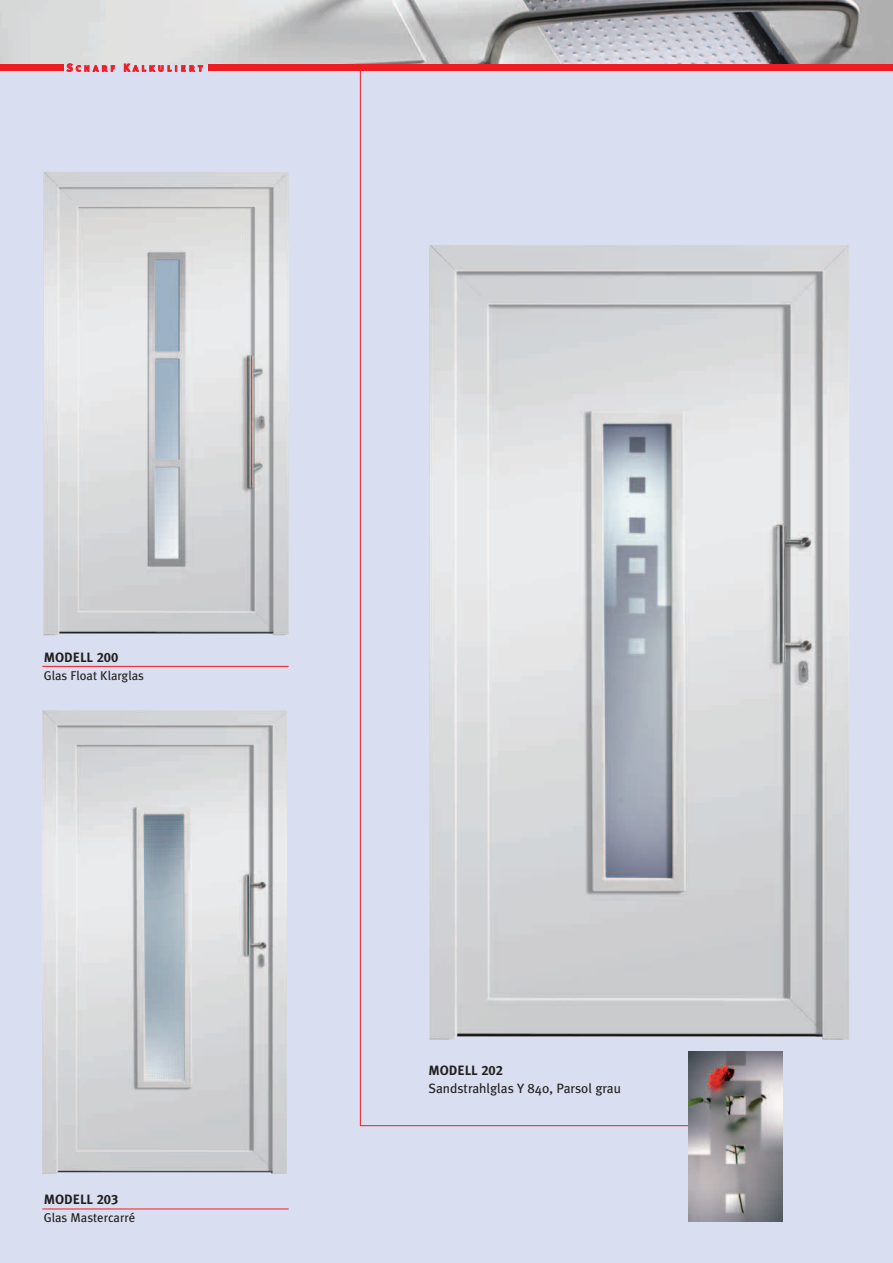
<style>
.page{position:relative;width:893px;height:1263px;background:#d9dff0}
.page>*{position:absolute;margin:0;border:0;box-sizing:border-box;transform-origin:0 0}
.t1{font:13.5px "Meta Plus";color:#231f20}
.t2{font:13.5px "Meta Plus Bold Caps";color:#231f20}
.t3{font:12.75px "Meta Plus";color:#231f20}
.t4{font:10.5px "Meta Plus Bold Caps";letter-spacing:.285em;color:#ee1d23}
</style>
<div class="page">
<img style="left:0;top:0;width:893px;height:64px">
<img style="left:711px;top:245px;width:138px;height:794px">
<hr style="left:42px;top:666px;width:247px;height:1px;background:#ee1d23">
<hr style="left:42px;top:1208px;width:247px;height:1px;background:#ee1d23">
<svg style="left:360px;top:71px;width:351px;height:1055px"></svg>
<img style="left:44px;top:171px;width:245px;height:464px">
<img style="left:42px;top:710px;width:245px;height:464px">
<img style="left:688px;top:1051px;width:94px;height:170px">
<div style="left:208px;top:64px;width:685px;height:7px;background:#ee1d23"></div>
<div style="left:0;top:64px;width:64px;height:7px;background:#ee1d23"></div>
<p class="t4" style="left:67px;top:62px;width:137px">Scharf Kalkuliert</p>
<p class="t2" style="left:44px;top:649px;width:76px">MODELL 200</p>
<p class="t3" style="left:44px;top:670px;width:102px">Glas Float Klarglas</p>
<p class="t2" style="left:44px;top:1192px;width:76px">MODELL 203</p>
<p class="t3" style="left:44px;top:1213px;width:93px">Glas Mastercarré</p>
<p class="t2" style="left:428px;top:1062px;width:76px">MODELL 202</p>
<p class="t1" style="left:428px;top:1083px;width:194px">Sandstrahlglas Y 840, Parsol grau</p>
</div>
